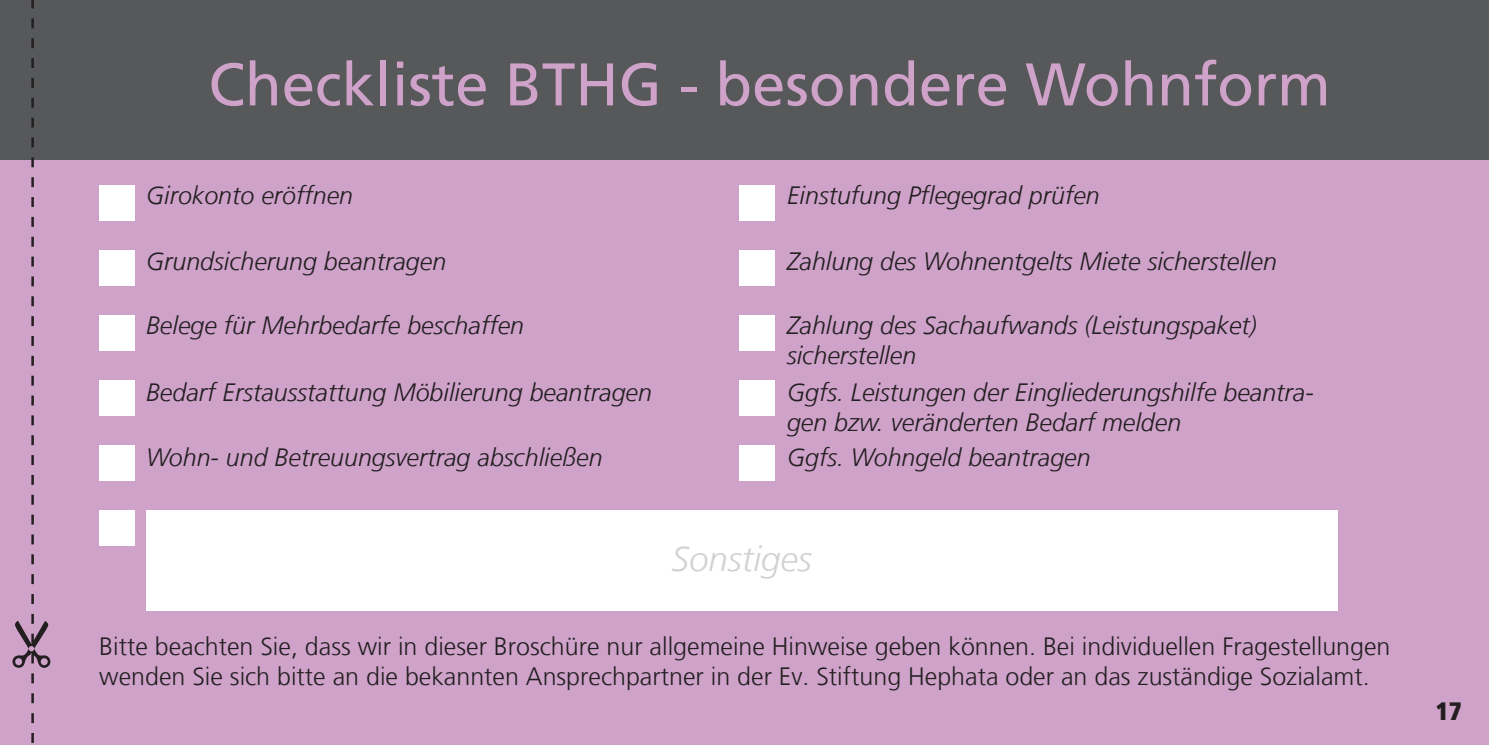
<style>
.page{position:relative;width:1489px;height:745px;background:#fff}
.page>*{position:absolute;margin:0;border:0;box-sizing:border-box;transform-origin:0 0}
.t1{font:60px "Frutiger LT";color:#cfa2ca}
.t2{font:italic 300 35px "Frutiger LT";color:#d1d2d4}
.t3{font:italic 300 25px/30px "Frutiger LT";color:#231f20}
.t4{font:300 25px/30px "Frutiger LT";color:#231f20}
.t5{font:900 condensed 25px "Frutiger LT";color:#231f20}
</style>
<div class="page">
<div style="left:0;top:0;width:1488px;height:744px;background:#cfa2ca"></div>
<div style="left:100px;top:185px;width:35px;height:35px;background:#fff"></div>
<div style="left:739px;top:445px;width:36px;height:35px;background:#fff"></div>
<div style="left:739px;top:380px;width:36px;height:35px;background:#fff"></div>
<div style="left:739px;top:315px;width:36px;height:35px;background:#fff"></div>
<div style="left:739px;top:250px;width:36px;height:35px;background:#fff"></div>
<div style="left:739px;top:185px;width:36px;height:35px;background:#fff"></div>
<div style="left:100px;top:445px;width:35px;height:35px;background:#fff"></div>
<div style="left:100px;top:380px;width:35px;height:35px;background:#fff"></div>
<div style="left:100px;top:315px;width:35px;height:35px;background:#fff"></div>
<div style="left:100px;top:250px;width:35px;height:35px;background:#fff"></div>
<div style="left:100px;top:510px;width:35px;height:35px;background:#fff"></div>
<div style="left:146px;top:510px;width:1191px;height:100px;background:#fff"></div>
<div style="left:0;top:0;width:1488px;height:159px;background:#57585a"></div>
<svg style="left:12px;top:0;width:38px;height:743px"></svg>
<p class="t1" style="left:208px;top:49px;width:1123px">Checkliste BTHG - besondere Wohnform</p>
<p class="t3" style="left:146px;top:180px;width:208px">Girokonto eröffnen</p>
<p class="t3" style="left:146px;top:246px;width:302px">Grundsicherung beantragen</p>
<p class="t3" style="left:146px;top:310px;width:379px">Belege für Mehrbedarfe beschaffen</p>
<p class="t3" style="left:146px;top:377px;width:507px">Bedarf Erstausstattung Möbilierung beantragen</p>
<p class="t3" style="left:146px;top:442px;width:458px">Wohn- und Betreuungsvertrag abschließen</p>
<p class="t3" style="left:787px;top:180px;width:314px">Einstufung Pflegegrad prüfen</p>
<p class="t3" style="left:787px;top:246px;width:491px">Zahlung des Wohnentgelts Miete sicherstellen</p>
<p class="t3" style="left:787px;top:310px;width:471px">Zahlung des Sachaufwands (Leistungspaket)</p>
<p class="t3" style="left:787px;top:340px;width:131px">sicherstellen</p>
<p class="t3" style="left:787px;top:377px;width:528px">Ggfs. Leistungen der Eingliederungshilfe beantra&shy;gen bzw. veränderten Bedarf melden</p>
<p class="t3" style="left:787px;top:442px;width:305px">Ggfs. Wohngeld beantragen</p>
<p class="t2" style="left:671px;top:539px;width:142px">Sonstiges</p>
<p class="t4" style="left:99px;top:631px;width:1292px">Bitte beachten Sie, dass wir in dieser Broschüre nur allgemeine Hinweise geben können. Bei individuellen Fragestellungen wenden Sie sich bitte an die bekannten Ansprechpartner in der Ev. Stiftung Hephata oder an das zuständige Sozialamt.</p>
<p class="t5" style="left:1435px;top:695px;width:28px">17</p>
</div>
